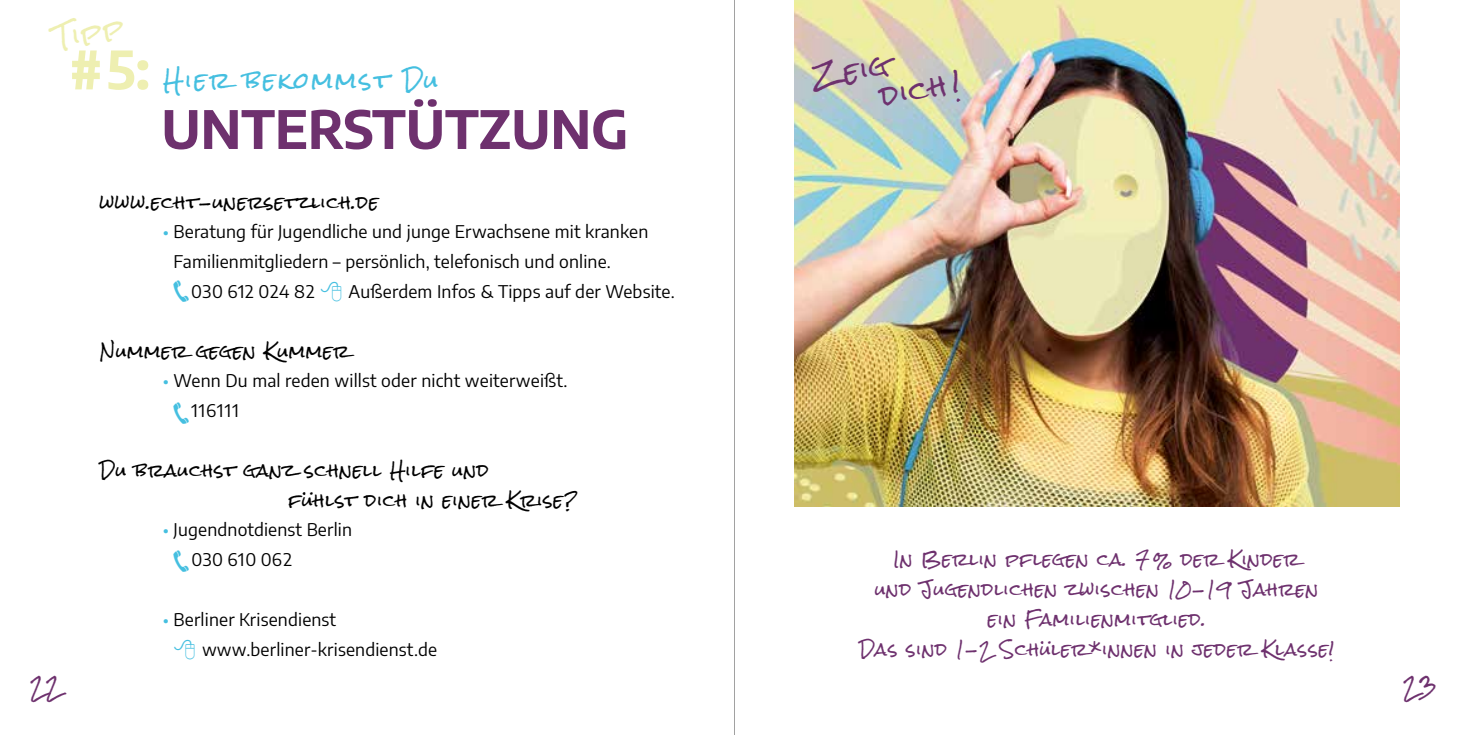
<style>
.page{position:relative;width:1469px;height:735px;background:#fff}
.page>*{position:absolute;margin:0;border:0;box-sizing:border-box;transform-origin:0 0}
.t1{font:700 52.5px "Encode Sans";color:#6e316e}
.t2{font:700 52.5px "Encode Sans";color:#eeefb1}
.t3{font:26.25px/29.8px "Rock Salt";color:#6e316e}
.t4{font:26.25px "Rock Salt";color:#eeefb1}
.t5{font:21.88px "Rock Salt";letter-spacing:.11em;color:#45bfe0}
.t6{font:20.12px "Rock Salt";color:#6e316e}
.t7{font:17.5px/29.8px "Encode Sans";letter-spacing:.01em;color:#000}
.t8{font:17.5px "Encode Sans";letter-spacing:.035em;color:#000}
.t9{font:16.62px/29.8px "Rock Salt";letter-spacing:.05em;color:#6e316e;text-align:center}
.t10{font:16.62px/29.8px "Rock Salt";letter-spacing:.05em;color:#000}
.s1{color:#45bfe0}
</style>
<div class="page">
<img style="left:794px;top:0;width:605px;height:506px">
<hr style="left:734px;top:0;width:1px;height:734px;background:#a1a1a1">
<h2 class="t4" style="left:52px;top:25px;width:72px;rotate:-10deg">Tipp</h2>
<h1 class="t2" style="left:69px;top:30px;width:82px">#5:</h1>
<p class="t5" style="left:163px;top:69px;width:276px">Hier bekommst Du</p>
<h1 class="t1" style="left:161px;top:90px;width:468px">UNTERSTÜTZUNG</h1>
<p class="t10" style="left:100px;top:188px;width:280px">www.echt-unersetzlich.de</p>
<p class="t7" style="left:163px;top:216px;width:487px"><span class="s1">•</span> Beratung für Jugendliche und junge Erwachsene mit kranken</p>
<p class="t7" style="left:174px;top:246px;width:439px">Familienmitgliedern – persönlich, telefonisch und online.</p>
<p class="t8" style="left:191px;top:279px;width:125px">030 612 024 82</p>
<p class="t7" style="left:348px;top:275px;width:328px">Außerdem Infos &amp; Tipps auf der Website.</p>
<p class="t10" style="left:100px;top:337px;width:251px">Nummer gegen Kummer</p>
<p class="t7" style="left:191px;top:365px;width:377px;text-indent:-29px"><span class="s1">•</span> Wenn Du mal reden willst oder nicht weiterweißt.<br>116111</p>
<p class="t10" style="left:289px;top:456px;width:290px;text-indent:-189px">Du brauchst ganz schnell Hilfe und<br>fühlst dich in einer Krise?</p>
<p class="t7" style="left:191px;top:514px;width:162px;text-indent:-29px"><span class="s1">•</span> Jugendnotdienst Berlin<br>030 610 062</p>
<p class="t7" style="left:202px;top:603px;width:237px;text-indent:-39px"><span class="s1">•</span> Berliner Krisendienst www.berliner-krisendienst.de</p>
<h2 class="t3" style="left:873px;top:54px;width:82px;text-indent:-63px;rotate:-10deg">Zeig dich !</h2>
<p class="t9" style="left:859px;top:545px;width:476px">In Berlin pflegen ca. 7 % der Kinder<br>und Jugendlichen zwischen 10-19 Jahren ein Familienmitglied.<br>Das sind 1-2 Schüler*innen in jeder Klasse!</p>
<p class="t6" style="left:30px;top:675px;width:32px">22</p>
<p class="t6" style="left:1402px;top:675px;width:35px">23</p>
</div>
